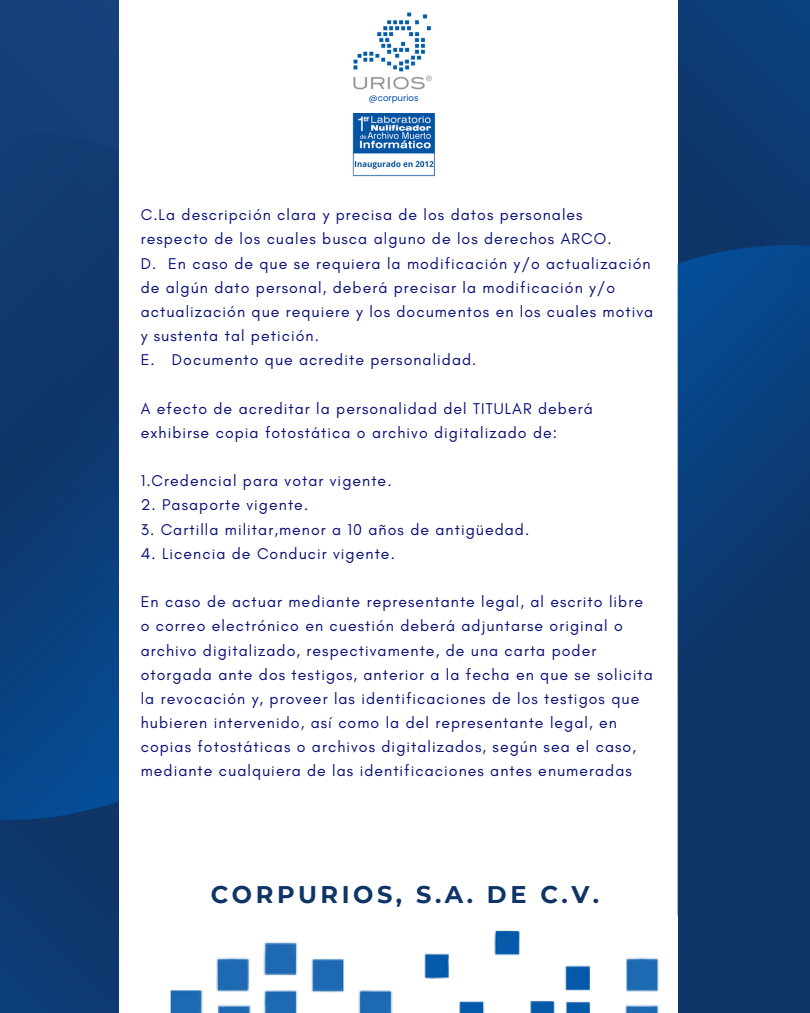
<style>
.page{position:relative;width:810px;height:1013px;background:#fff}
.page>*{position:absolute;margin:0;border:0;box-sizing:border-box;transform-origin:0 0}
.t1{font:700 24px "Montserrat";letter-spacing:.145em;color:#0f3466}
.t2{font:15.9px/24.2px "Glacial Indifference";letter-spacing:.065em;color:#050d76}
.t3{font:8.7px "Poppins";color:#004aad}
</style>
<div class="page">
<div style="left:678px;top:0;width:132px;height:1012px;background:linear-gradient(to right,#0e366a,#0d3a72)"></div>
<svg style="left:678px;top:245px;width:132px;height:689px;background:#0b3a73"></svg>
<div style="left:0;top:0;width:118px;height:1012px;background:linear-gradient(to right,#113c74,#123b71)"></div>
<svg style="left:0;top:131px;width:119px;height:689px;background:#0d3d77"></svg>
<img style="left:5px;top:939px;width:679px;height:73px">
<img style="left:376px;top:930px;width:224px;height:82px">
<img style="left:352px;top:113px;width:83px;height:64px">
<img style="left:353px;top:12px;width:79px;height:78px">
<p class="t3" style="left:369px;top:92px;width:51px">@corpurios</p>
<p class="t2" style="left:141px;top:202px;width:472px">C.La descripción clara y precisa de los datos personales respecto de los cuales busca alguno de los derechos ARCO.</p>
<p class="t2" style="left:141px;top:251px;width:514px">D. En caso de que se requiera la modificación y/o actualización de algún dato personal, deberá precisar la modificación y/o actualización que requiere y los documentos en los cuales motiva y sustenta tal petición.</p>
<p class="t2" style="left:141px;top:348px;width:337px">E. Documento que acredite personalidad.</p>
<p class="t2" style="left:141px;top:396px;width:454px">A efecto de acreditar la personalidad del TITULAR deberá exhibirse copia fotostática o archivo digitalizado de:</p>
<p class="t2" style="left:141px;top:468px;width:252px">1.Credencial para votar vigente.</p>
<p class="t2" style="left:141px;top:493px;width:169px">2. Pasaporte vigente.</p>
<p class="t2" style="left:141px;top:517px;width:390px">3. Cartilla militar,menor a 10 años de antigüedad.</p>
<p class="t2" style="left:141px;top:541px;width:256px">4. Licencia de Conducir vigente.</p>
<p class="t2" style="left:141px;top:589px;width:514px">En caso de actuar mediante representante legal, al escrito libre o correo electrónico en cuestión deberá adjuntarse original o archivo digitalizado, respectivamente, de una carta poder otorgada ante dos testigos, anterior a la fecha en que se solicita la revocación y, proveer las identificaciones de los testigos que hubieren intervenido, así como la del representante legal, en copias fotostáticas o archivos digitalizados, según sea el caso, mediante cualquiera de las identificaciones antes enumeradas</p>
<p class="t1" style="left:211px;top:880px;width:390px">CORPURIOS, S.A. DE C.V.</p>
</div>
